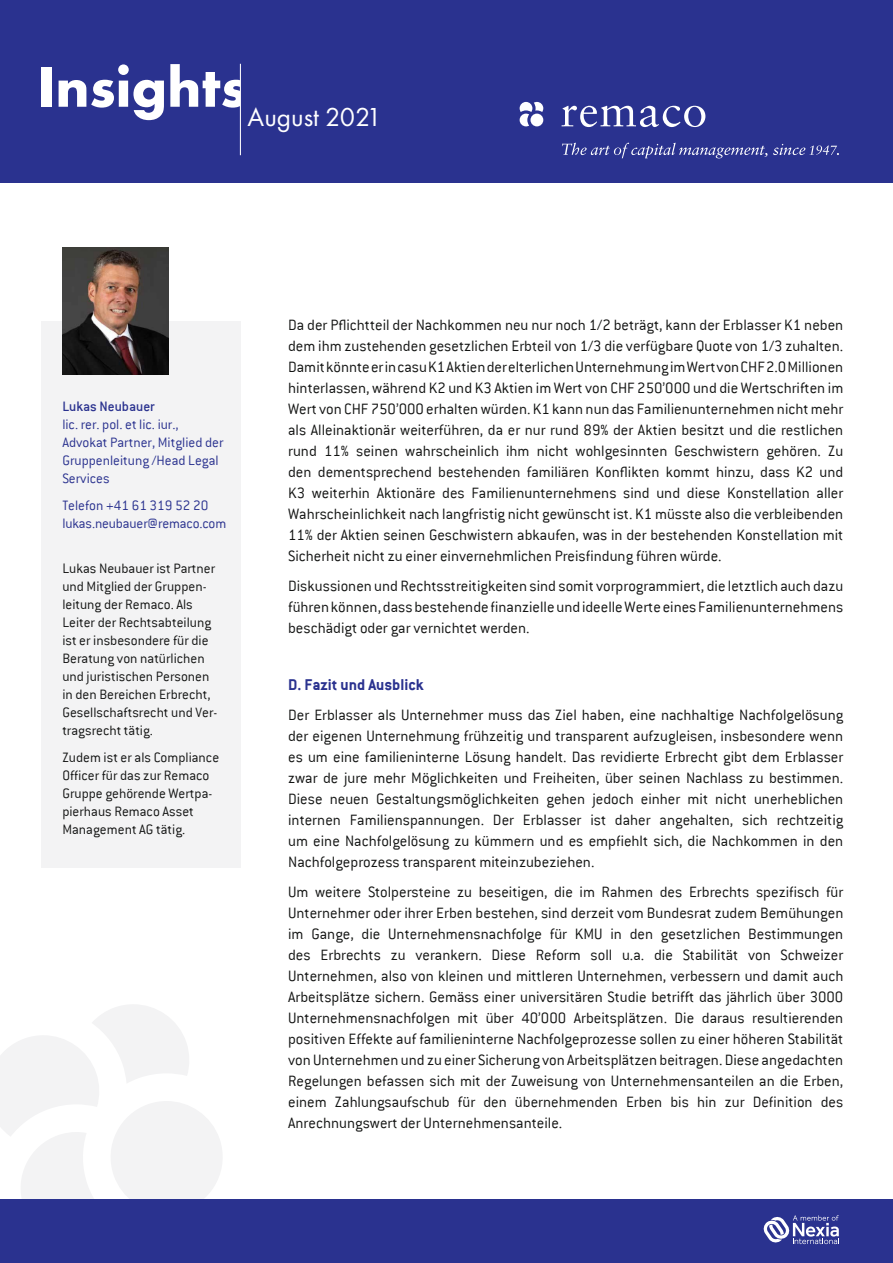
<style>
.page{position:relative;width:893px;height:1263px;background:#fff}
.page>*{position:absolute;margin:0;border:0;box-sizing:border-box;transform-origin:0 0}
.t1{font:27px "Futura PT";color:#fff}
.t2{font:700 17.25px "Conduit ITC";color:#2a328f}
.t3{font:300 16.5px/21px "Conduit ITC";color:#131413;text-align:justify}
.t4{font:300 15px/18px "Conduit ITC";color:#131413}
.t5{font:300 15px/18px "Conduit ITC";color:#2a328f}
.t6{font:500 15px "Conduit ITC";color:#2a328f}
</style>
<div class="page">
<div style="left:0;top:0;width:893px;height:183px;background:#2a328f"></div>
<svg style="left:562px;top:106px;width:143px;height:21px"></svg>
<svg style="left:520px;top:102px;width:23px;height:24px"></svg>
<div style="left:530px;top:114px;width:13px;height:12px;background:#fff;border-radius:50%"></div>
<svg style="left:562px;top:143px;width:205px;height:15px"></svg>
<svg style="left:773px;top:144px;width:66px;height:11px"></svg>
<svg style="left:0;top:1005px;width:222px;height:194px"></svg>
<div style="left:0;top:1199px;width:893px;height:64px;background:#2a328f"></div>
<svg style="left:763px;top:1215px;width:76px;height:29px"></svg>
<hr style="left:240px;top:64px;width:1px;height:91px;background:#fff">
<div style="left:41px;top:321px;width:200px;height:546px;background:#f3f3f4"></div>
<img style="left:62px;top:247px;width:107px;height:128px">
<h1 class="t1" style="left:37px;top:101px;width:346px"><sup>Insights</sup>August 2021</h1>
<p class="t6" style="left:62px;top:398px;width:94px">Lukas Neubauer</p>
<p class="t5" style="left:62px;top:415px;width:163px">lic. rer. pol. et lic. iur.,<br>Advokat Partner, Mitglied der<br>Gruppenleitung /Head Legal<br>Services</p>
<p class="t5" style="left:62px;top:496px;width:165px">Telefon +41 61 319 52 20 lukas.neubauer@remaco.com</p>
<p class="t4" style="left:62px;top:559px;width:157px">Lukas Neubauer ist Partner und Mitglied der Gruppen&shy;leitung der Remaco. Als<br>Leiter der Rechtsabteilung ist er insbesondere für die<br>Beratung von natürlichen und juristischen Personen in den Bereichen Erbrecht,<br>Gesellschaftsrecht und Ver&shy;tragsrecht tätig.</p>
<p class="t4" style="left:62px;top:748px;width:158px">Zudem ist er als Compliance<br>Officer für das zur Remaco<br>Gruppe gehörende Wertpa&shy;pierhaus Remaco Asset<br>Management AG tätig.</p>
<p class="t3" style="left:288px;top:314px;width:557px">Da der Pflichtteil der Nachkommen neu nur noch 1/2 beträgt, kann der Erblasser K1 neben dem ihm zustehenden gesetzlichen Erbteil von 1/3 die verfügbare Quote von 1/3 zuhalten.<br>Damit könnte er in casu K1 Aktien der elterlichen Unternehmung im Wert von CHF 2.0 Millionen hinterlassen, während K2 und K3 Aktien im Wert von CHF 250’000 und die Wertschriften im Wert von CHF 750’000 erhalten würden. K1 kann nun das Familienunternehmen nicht mehr als Alleinaktionär weiterführen, da er nur rund 89% der Aktien besitzt und die restlichen rund 11% seinen wahrscheinlich ihm nicht wohlgesinnten Geschwistern gehören. Zu den dementsprechend bestehenden familiären Konflikten kommt hinzu, dass K2 und K3 weiterhin Aktionäre des Familienunternehmens sind und diese Konstellation aller Wahrscheinlichkeit nach langfristig nicht gewünscht ist. K1 müsste also die verbleibenden 11% der Aktien seinen Geschwistern abkaufen, was in der bestehenden Konstellation mit Sicherheit nicht zu einer einvernehmlichen Preisfindung führen würde.</p>
<p class="t3" style="left:288px;top:575px;width:557px">Diskussionen und Rechtsstreitigkeiten sind somit vorprogrammiert, die letztlich auch dazu führen können, dass bestehende finanzielle und ideelle Werte eines Familienunternehmens beschädigt oder gar vernichtet werden.</p>
<p class="t2" style="left:288px;top:675px;width:137px">D. Fazit und Ausblick</p>
<p class="t3" style="left:288px;top:704px;width:557px">Der Erblasser als Unternehmer muss das Ziel haben, eine nachhaltige Nachfolgelösung der eigenen Unternehmung frühzeitig und transparent aufzugleisen, insbesondere wenn es um eine familieninterne Lösung handelt. Das revidierte Erbrecht gibt dem Erblasser zwar de jure mehr Möglichkeiten und Freiheiten, über seinen Nachlass zu bestimmen.<br>Diese neuen Gestaltungsmöglichkeiten gehen jedoch einher mit nicht unerheblichen internen Familienspannungen. Der Erblasser ist daher angehalten, sich rechtzeitig um eine Nachfolgelösung zu kümmern und es empfiehlt sich, die Nachkommen in den Nachfolgeprozess transparent miteinzubeziehen.</p>
<p class="t3" style="left:288px;top:881px;width:557px">Um weitere Stolpersteine zu beseitigen, die im Rahmen des Erbrechts spezifisch für Unternehmer oder ihrer Erben bestehen, sind derzeit vom Bundesrat zudem Bemühungen im Gange, die Unternehmensnachfolge für KMU in den gesetzlichen Bestimmungen des Erbrechts zu verankern. Diese Reform soll u.a. die Stabilität von Schweizer Unternehmen, also von kleinen und mittleren Unternehmen, verbessern und damit auch Arbeitsplätze sichern. Gemäss einer universitären Studie betrifft das jährlich über 3000<br>Unternehmensnachfolgen mit über 40’000 Arbeitsplätzen. Die daraus resultierenden positiven Effekte auf familieninterne Nachfolgeprozesse sollen zu einer höheren Stabilität von Unternehmen und zu einer Sicherung von Arbeitsplätzen beitragen. Diese angedachten Regelungen befassen sich mit der Zuweisung von Unternehmensanteilen an die Erben, einem Zahlungsaufschub für den übernehmenden Erben bis hin zur Definition des Anrechnungswert der Unternehmensanteile.</p>
</div>
